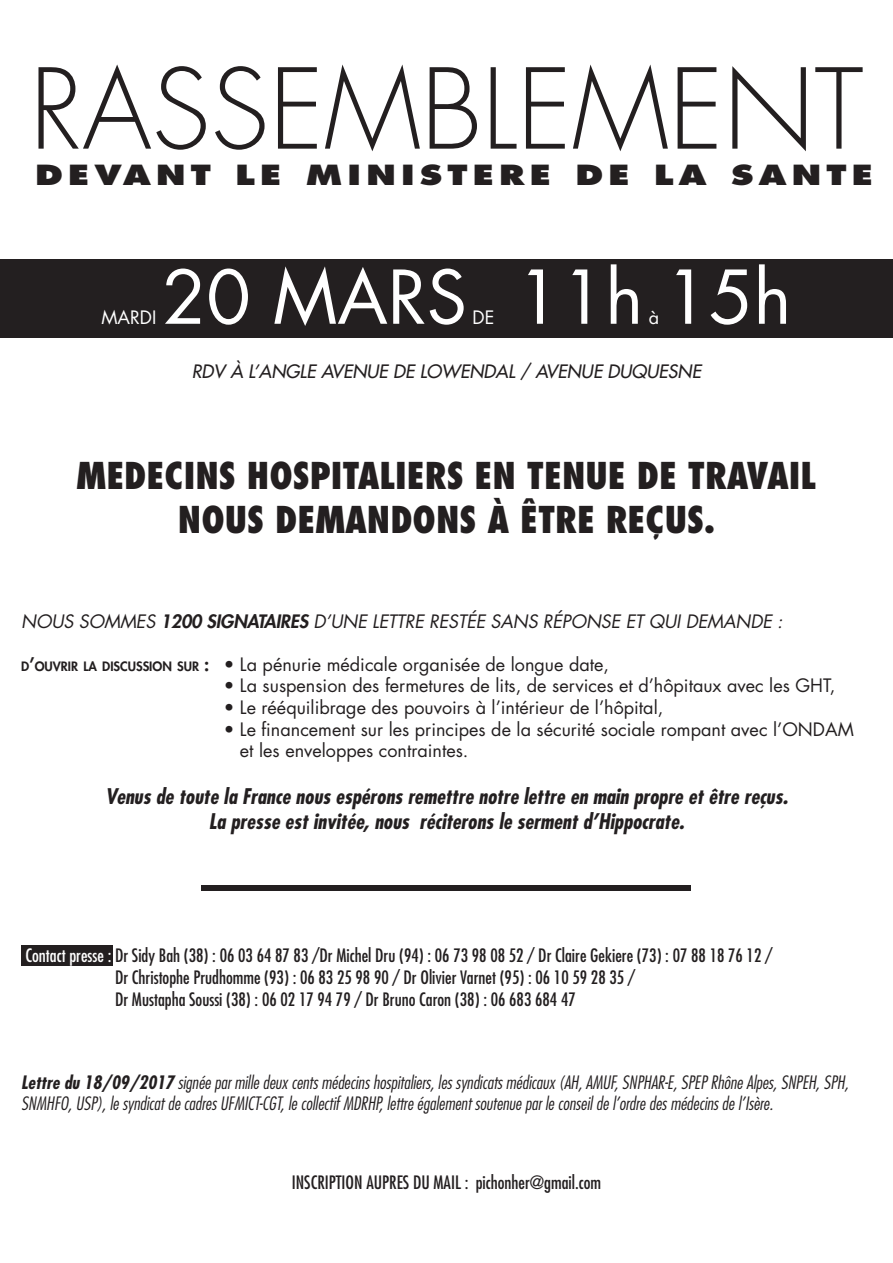
<style>
.page{position:relative;width:893px;height:1263px;background:#fff}
.page>*{position:absolute;margin:0;border:0;box-sizing:border-box;transform-origin:0 0}
.t1{font:300 108px "Futura Std";color:#231f20}
.t2{font:72px "Futura Std";color:#fff}
.t3{font:800 condensed 36px/43.2px "Futura Std";color:#231f20;text-align:center}
.t4{font:800 27px "Futura Std";letter-spacing:.155em;color:#231f20;scale:1.25 1}
.t5{font:italic 700 condensed 21px/25.2px "Futura Std";color:#231f20;text-align:center}
.t6{font:18px/21.6px "Futura Std";color:#231f20}
.t7{font:condensed 18px/21.6px "Futura Std";color:#231f20}
.t8{font:italic 300 condensed 18px/21.6px "Futura Std";color:#231f20}
.t9{font:italic 18px "Futura Std";letter-spacing:-.01em;color:#231f20}
.t10{font:italic 500 18px "Futura Std";color:#231f20}
.t11{font:18px "Futura Std";color:#fff}
.s1{font-weight:800}
.s2{font-weight:800;font-size:12.6px}
.s3{color:#fff}
.s4{font-weight:700}
</style>
<div class="page">
<div style="left:21px;top:945px;width:91px;height:21px;background:#231f20"></div>
<div style="left:0;top:259px;width:893px;height:79px;background:#231f20"></div>
<div style="left:202px;top:885px;width:489px;height:6px;background:#231f20"></div>
<h1 class="t1" style="left:30px;top:44px;width:835px">RASSEMBLEMENT</h1>
<h3 class="t4" style="left:35px;top:158px;width:672px">DEVANT LE MINISTERE DE LA SANTE</h3>
<p class="t11" style="left:101px;top:306px;width:56px">MARDI</p>
<h2 class="t2" style="left:162px;top:251px;width:306px">20 MARS</h2>
<p class="t11" style="left:473px;top:306px;width:23px">DE</p>
<h2 class="t2" style="left:517px;top:251px;width:276px">11h 15h</h2>
<p class="t11" style="left:649px;top:306px;width:12px">à</p>
<p class="t10" style="left:192px;top:360px;width:511px">RDV À L’ANGLE AVENUE DE LOWENDAL / AVENUE DUQUESNE</p>
<h3 class="t3" style="left:77px;top:454px;width:741px">MEDECINS HOSPITALIERS EN TENUE DE TRAVAIL<br>NOUS DEMANDONS À ÊTRE REÇUS.</h3>
<p class="t9" style="left:21px;top:609px;width:763px">NOUS SOMMES <span class="s1">1200 SIGNATAIRES</span> D’UNE LETTRE RESTÉE SANS RÉPONSE ET QUI DEMANDE :</p>
<p class="t6" style="left:21px;top:654px;width:589px"><span class="s2">D</span><span class="s1">’</span><span class="s2">OUVRIR LA DISCUSSION SUR</span> <span class="s1">:</span> • La pénurie médicale organisée de longue date,</p>
<p class="t6" style="left:224px;top:675px;width:613px">• La suspension des fermetures de lits, de services et d’hôpitaux avec les GHT,</p>
<p class="t6" style="left:224px;top:697px;width:441px">• Le rééquilibrage des pouvoirs à l’intérieur de l’hôpital,</p>
<p class="t6" style="left:240px;top:718px;width:615px;text-indent:-16px">• Le financement sur les principes de la sécurité sociale rompant avec l’ONDAM et les enveloppes contraintes.</p>
<p class="t5" style="left:105px;top:784px;width:684px">Venus de toute la France nous espérons remettre notre lettre en main propre et être reçus.<br>La presse est invitée, nous réciterons le serment d’Hippocrate.</p>
<p class="t7" style="left:115px;top:945px;width:659px;text-indent:-90px"><span class="s3">Contact presse :</span> Dr Sidy Bah (38) : 06 03 64 87 83 /Dr Michel Dru (94) : 06 73 98 08 52 / Dr Claire Gekiere (73) : 07 88 18 76 12 /<br>Dr Christophe Prudhomme (93) : 06 83 25 98 90 / Dr Olivier Varnet (95) : 06 10 59 28 35 /<br>Dr Mustapha Soussi (38) : 06 02 17 94 79 / Dr Bruno Caron (38) : 06 683 684 47</p>
<p class="t8" style="left:21px;top:1072px;width:829px"><span class="s4">Lettre du 18/09/2017</span> signée par mille deux cents médecins hospitaliers, les syndicats médicaux (AH, AMUF, SNPHAR-E, SPEP Rhône Alpes, SNPEH, SPH,<br>SNMHFO, USP), le syndicat de cadres UFMICT-CGT, le collectif MDRHP, lettre également soutenue par le conseil de l’ordre des médecins de l’Isère.</p>
<p class="t7" style="left:292px;top:1171px;width:311px">INSCRIPTION AUPRES DU MAIL : pichonher@gmail.com</p>
</div>
